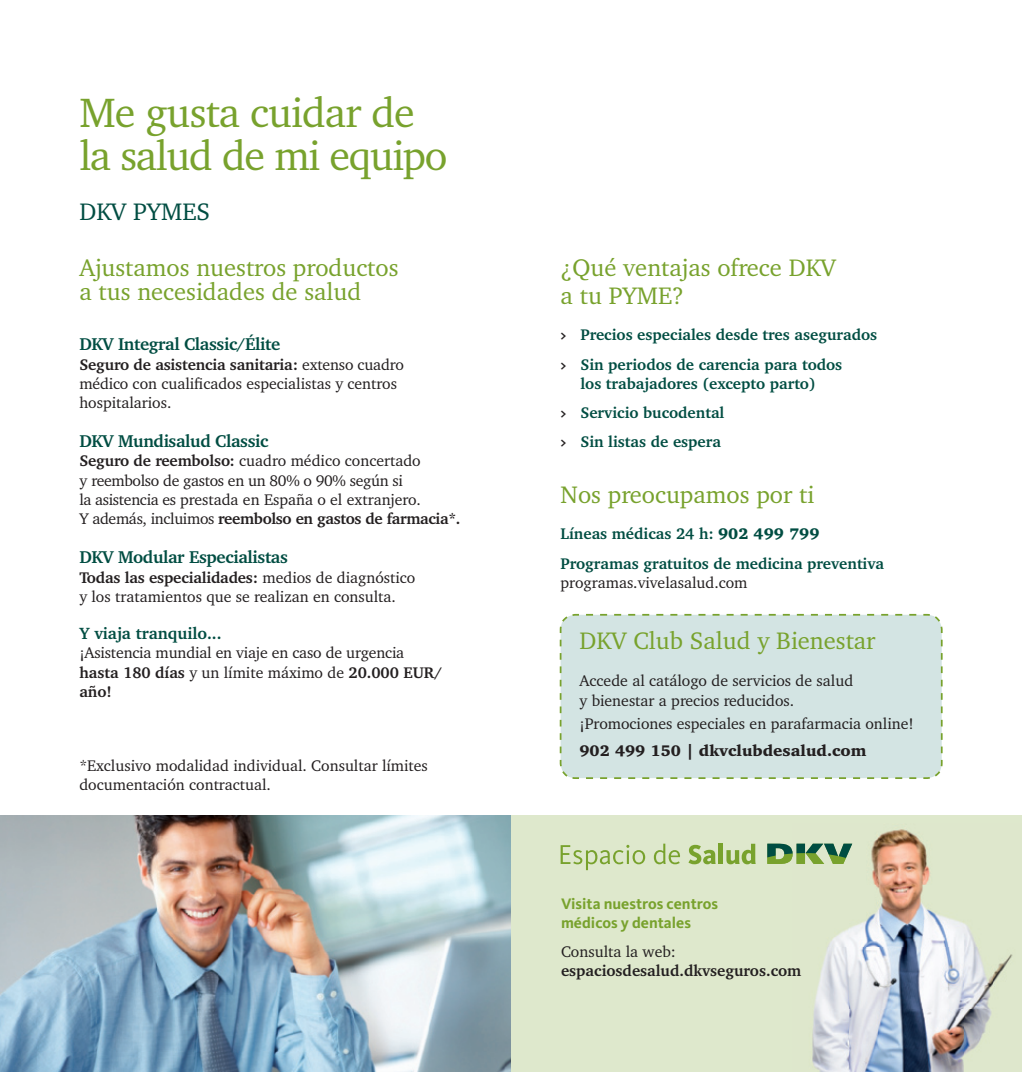
<style>
.page{position:relative;width:1022px;height:1072px;background:#fff}
.page>*{position:absolute;margin:0;border:0;box-sizing:border-box;transform-origin:0 0}
.t1{font:42px/43.4px "Charter IT Cby BT";letter-spacing:-.03em;color:#78a22d}
.t2{font:24.5px/28px "Charter IT Cby BT";color:#78a22d}
.t3{font:24.5px "Charter IT Cby BT";color:#004d42}
.t4{font:700 17.5px "Charter IT Cby BT";letter-spacing:-.02em;color:#004d42}
.t5{font:700 16.62px "Charter IT Cby BT";color:#004d42}
.t6{font:15.75px/19.2px "Charter IT Cby BT";color:#231f20}
.t7{font:700 15.75px/29.2px "Charter IT Cby BT";color:#004d42}
.t8{font:700 15.75px/19.2px "Kievit";color:#78a22d}
.t9{font:700 15.75px "Charter IT Cby BT";color:#231f20}
.t10{font:900 15.75px "Charter IT Cby BT";color:#231f20}
.s1{font-weight:700}
.s2{font-family:"Kievit";font-weight:500;color:#231f20}
.s3{font-weight:900}
</style>
<div class="page">
<img style="left:0;top:815px;width:511px;height:256px">
<div style="left:511px;top:815px;width:511px;height:256px;background:#dee8cc"></div>
<img style="left:812px;top:829px;width:201px;height:242px">
<svg style="left:767px;top:843px;width:85px;height:21px"></svg>
<svg style="left:561px;top:844px;width:84px;height:26px"></svg>
<svg style="left:654px;top:843px;width:26px;height:21px"></svg>
<svg style="left:688px;top:844px;width:28px;height:20px"></svg>
<hr style="left:719px;top:843px;width:4px;height:21px;background:#78a22d">
<svg style="left:726px;top:843px;width:30px;height:21px"></svg>
<div style="left:560px;top:614px;width:383px;height:165px;background:#d3e4e3"></div>
<h1 class="t1" style="left:79px;top:93px;width:370px">Me gusta cuidar de la salud de mi equipo</h1>
<h2 class="t3" style="left:79px;top:200px;width:132px">DKV PYMES</h2>
<h2 class="t2" style="left:79px;top:257px;width:321px;line-height:24.5px">Ajustamos nuestros productos a tus necesidades de salud</h2>
<p class="t4" style="left:79px;top:336px;width:202px">DKV Integral Classic/Élite</p>
<p class="t6" style="left:79px;top:355px;width:326px"><span class="s1">Seguro de asistencia sanitaria:</span> extenso cuadro médico con cualificados especialistas y centros hospitalarios.</p>
<p class="t4" style="left:79px;top:433px;width:191px">DKV Mundisalud Classic</p>
<p class="t6" style="left:79px;top:452px;width:383px"><span class="s1">Seguro de reembolso:</span> cuadro médico concertado<br>y reembolso de gastos en un 80% o 90% según si<br>la asistencia es prestada en España o el extranjero.<br>Y además, incluimos <span class="s1">reembolso en gastos de farmacia*.</span></p>
<p class="t4" style="left:79px;top:549px;width:210px">DKV Modular Especialistas</p>
<p class="t6" style="left:79px;top:568px;width:338px"><span class="s1">Todas las especialidades:</span> medios de diagnóstico y los tratamientos que se realizan en consulta.</p>
<p class="t5" style="left:79px;top:626px;width:144px">Y viaja tranquilo...</p>
<p class="t6" style="left:79px;top:644px;width:364px">¡Asistencia mundial en viaje en caso de urgencia <span class="s1">hasta 180 días</span> y un límite máximo de <span class="s1">20.000 EUR/ año!</span></p>
<p class="t6" style="left:79px;top:757px;width:350px">*Exclusivo modalidad individual. Consultar límites documentación contractual.</p>
<h2 class="t2" style="left:561px;top:255px;width:277px">¿Qué ventajas ofrece DKV a tu PYME?</h2>
<p class="t7" style="left:561px;top:321px;width:318px"><span class="s2">&gt;</span> Precios especiales desde tres asegurados <span class="s2">&gt;</span> Sin periodos de carencia para todos</p>
<p class="t7" style="left:561px;top:370px;width:257px;text-indent:20px">los trabajadores (excepto parto) <span class="s2">&gt;</span> Servicio bucodental<br><span class="s2">&gt;</span> Sin listas de espera</p>
<h2 class="t2" style="left:561px;top:482px;width:255px">Nos preocupamos por ti</h2>
<p class="t7" style="left:561px;top:520px;width:325px">Líneas médicas 24 h: <span class="s3">902 499 799<br></span>Programas gratuitos de medicina preventiva</p>
<p class="t6" style="left:561px;top:574px;width:188px">programas.vivelasalud.com</p>
<h2 class="t2" style="left:579px;top:628px;width:298px">DKV Club Salud y Bienestar</h2>
<p class="t6" style="left:579px;top:672px;width:275px;line-height:20.1px">Accede al catálogo de servicios de salud y bienestar a precios reducidos.</p>
<p class="t6" style="left:579px;top:715px;width:336px">¡Promociones especiales en parafarmacia online!</p>
<p class="t10" style="left:579px;top:744px;width:288px">902 499 150 | dkvclubdesalud.com</p>
<p class="t8" style="left:561px;top:895px;width:159px">Visita nuestros centros médicos y dentales</p>
<p class="t6" style="left:561px;top:942px;width:116px">Consulta la web:</p>
<p class="t9" style="left:561px;top:963px;width:242px">espaciosdesalud.dkvseguros.com</p>
</div>
